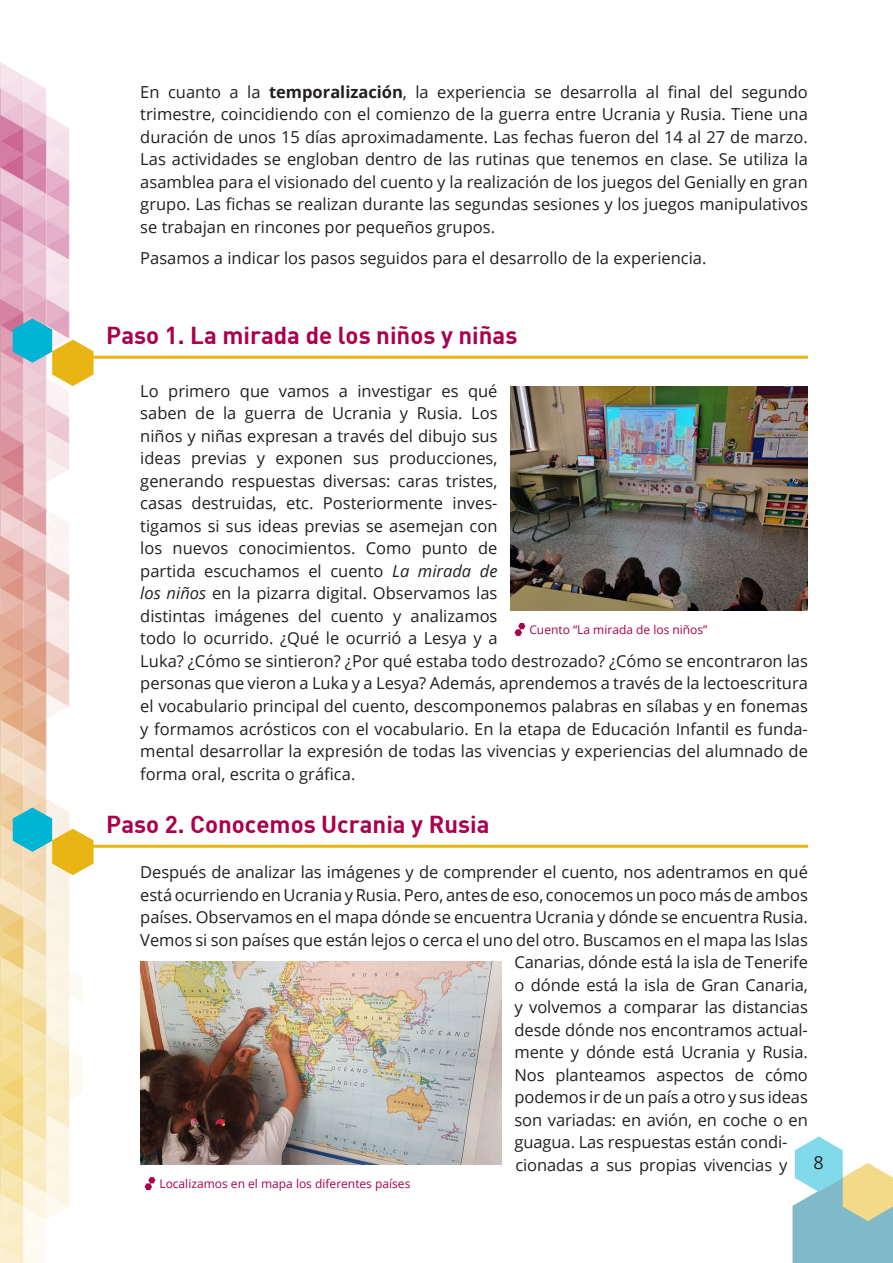
<style>
.page{position:relative;width:893px;height:1263px;background:#fff}
.page>*{position:absolute;margin:0;border:0;box-sizing:border-box;transform-origin:0 0}
.Título_Pasos{font:700 24px "DIN";color:#ab004d}
.t1{font:18px "Open Sans";color:#231f20}
.base{font:16.5px/22.5px "Open Sans";color:#231f20}
.pie_de_foto{font:12px "Open Sans";color:#ab004d}
.s1{font-weight:700}
.s2{font-style:italic}
</style>
<div class="page">
<svg style="left:792px;top:1136px;width:101px;height:127px"></svg>
<img style="left:0;top:62px;width:83px;height:1201px">
<hr style="left:86px;top:356px;width:722px;height:3px;background:#e8b514">
<svg style="left:13px;top:318px;width:81px;height:68px"></svg>
<hr style="left:86px;top:845px;width:722px;height:3px;background:#e8b514">
<svg style="left:13px;top:807px;width:81px;height:68px;background:#b9d0a4"></svg>
<svg style="left:514px;top:623px;width:11px;height:13px"></svg>
<svg style="left:145px;top:1177px;width:10px;height:13px"></svg>
<img style="left:510px;top:387px;width:298px;height:223px">
<img style="left:140px;top:961px;width:362px;height:203px">
<p class="base" style="left:140px;top:80px;width:669px;text-align:justify">En cuanto a la <span class="s1">temporalización</span>, la experiencia se desarrolla al final del segundo trimestre, coincidiendo con el comienzo de la guerra entre Ucrania y Rusia. Tiene una duración de unos 15 días aproximadamente. Las fechas fueron del 14 al 27 de marzo.<br>Las actividades se engloban dentro de las rutinas que tenemos en clase. Se utiliza la asamblea para el visionado del cuento y la realización de los juegos del Genially en gran grupo. Las fichas se realizan durante las segundas sesiones y los juegos manipulativos se trabajan en rincones por pequeños grupos.</p>
<p class="base" style="left:140px;top:246px;width:568px">Pasamos a indicar los pasos seguidos para el desarrollo de la experiencia.</p>
<p class="Título_Pasos" style="left:106px;top:320px;width:413px">Paso 1. La mirada de los niños y niñas</p>
<p class="base" style="left:140px;top:379px;width:669px">Lo primero que vamos a investigar es qué<br>saben de la guerra de Ucrania y Rusia. Los<br>niños y niñas expresan a través del dibujo sus<br>ideas previas y exponen sus producciones,<br>generando respuestas diversas: caras tristes,<br>casas destruidas, etc. Posteriormente inves-<br>tigamos si sus ideas previas se asemejan con<br>los nuevos conocimientos. Como punto de<br>partida escuchamos el cuento <span class="s2">La mirada de<br>los niños</span> en la pizarra digital. Observamos las<br>distintas imágenes del cuento y analizamos<br>todo lo ocurrido. ¿Qué le ocurrió a Lesya y a<br>Luka? ¿Cómo se sintieron? ¿Por qué estaba todo destrozado? ¿Cómo se encontraron las personas que vieron a Luka y a Lesya? Además, aprendemos a través de la lectoescritura el vocabulario principal del cuento, descomponemos palabras en sílabas y en fonemas y formamos acrósticos con el vocabulario. En la etapa de Educación Infantil es funda&shy;mental desarrollar la expresión de todas las vivencias y experiencias del alumnado de forma oral, escrita o gráfica.</p>
<p class="pie_de_foto" style="left:529px;top:621px;width:180px">Cuento “La mirada de los niños”</p>
<p class="Título_Pasos" style="left:106px;top:809px;width:385px">Paso 2. Conocemos Ucrania y Rusia</p>
<p class="base" style="left:140px;top:861px;width:669px">Después de analizar las imágenes y de comprender el cuento, nos adentramos en qué</p>
<p class="base" style="left:140px;top:883px;width:669px">está ocurriendo en Ucrania y Rusia. Pero, antes de eso, conocemos un poco más de ambos</p>
<p class="base" style="left:140px;top:906px;width:669px">países. Observamos en el mapa dónde se encuentra Ucrania y dónde se encuentra Rusia.</p>
<p class="base" style="left:140px;top:928px;width:669px">Vemos si son países que están lejos o cerca el uno del otro. Buscamos en el mapa las Islas</p>
<p class="base" style="left:514px;top:951px;width:295px">Canarias, dónde está la isla de Tenerife</p>
<p class="base" style="left:514px;top:973px;width:295px">o dónde está la isla de Gran Canaria,</p>
<p class="base" style="left:514px;top:996px;width:295px">y volvemos a comparar las distancias</p>
<p class="base" style="left:514px;top:1018px;width:295px">desde dónde nos encontramos actual-</p>
<p class="base" style="left:514px;top:1041px;width:295px">mente y dónde está Ucrania y Rusia.</p>
<p class="base" style="left:514px;top:1063px;width:295px">Nos planteamos aspectos de cómo</p>
<p class="base" style="left:514px;top:1086px;width:295px">podemos ir de un país a otro y sus ideas</p>
<p class="base" style="left:514px;top:1108px;width:295px">son variadas: en avión, en coche o en</p>
<p class="base" style="left:514px;top:1131px;width:275px">guagua. Las respuestas están condi-</p>
<p class="base" style="left:515px;top:1153px;width:274px">cionadas a sus propias vivencias y</p>
<p class="t1" style="left:813px;top:1150px;width:12px">8</p>
<p class="pie_de_foto" style="left:159px;top:1175px;width:252px">Localizamos en el mapa los diferentes países</p>
</div>
